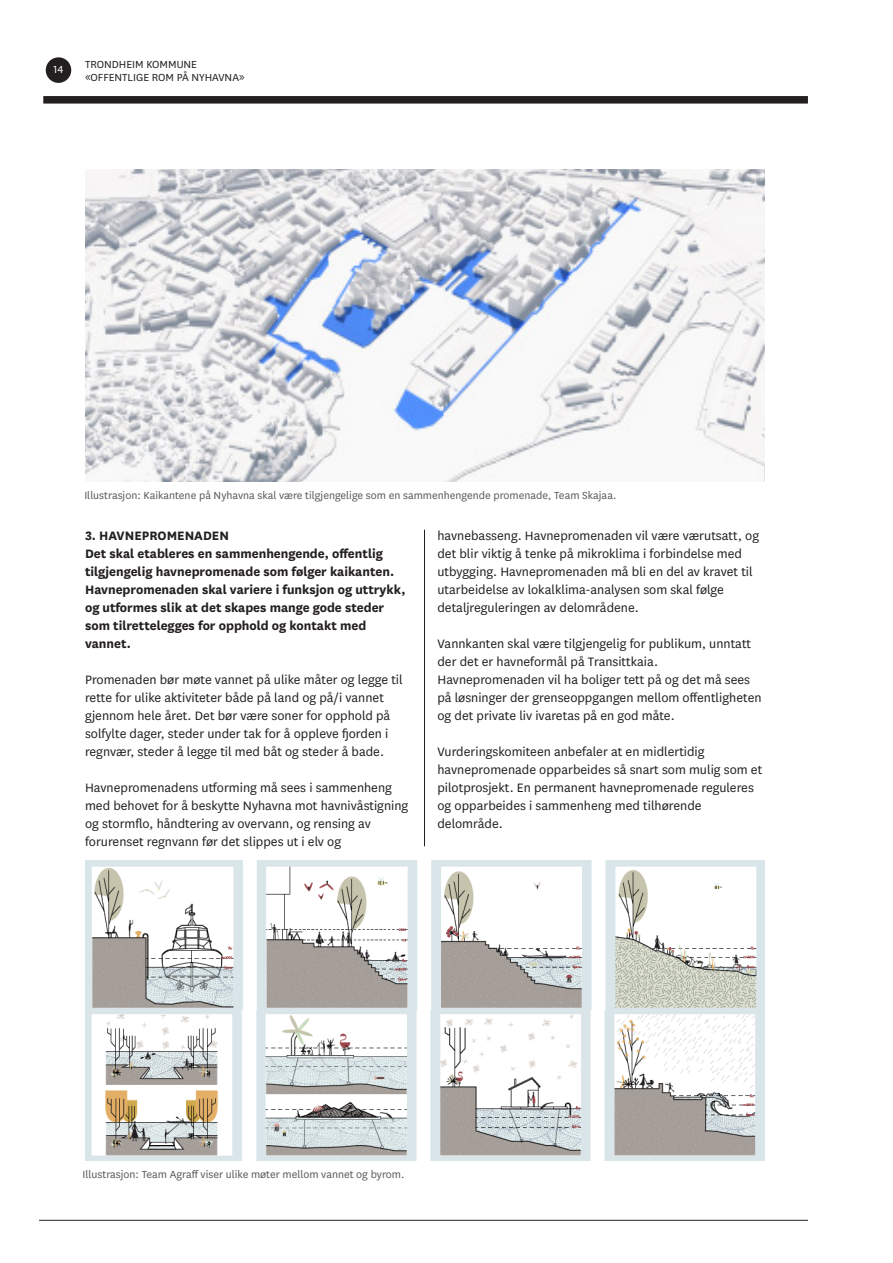
<style>
.page{position:relative;width:893px;height:1263px;background:#fff}
.page>*{position:absolute;margin:0;border:0;box-sizing:border-box;transform-origin:0 0}
.brød{font:14.25px/18px "National";color:#231f20}
.brød-2{font:700 14.25px/18px "National";color:#231f20}
.bildetekst{font:12px "National";color:#57585a}
.t1{font:12px/13.5px "National";color:#231f20}
.t2{font:12px "National";color:#fff}
</style>
<div class="page">
<div style="left:46px;top:57px;width:25px;height:26px;background:#231f20;border-radius:50%"></div>
<hr style="left:39px;top:1220px;width:769px;height:1px;background:#231f20">
<div style="left:43px;top:96px;width:765px;height:8px;background:#231f20"></div>
<hr style="left:424px;top:530px;width:1px;height:316px;background:#231f20">
<img style="left:85px;top:170px;width:679px;height:311px">
<img style="left:85px;top:860px;width:679px;height:150px">
<img style="left:87px;top:1010px;width:670px;height:151px">
<p class="t2" style="left:54px;top:62px;width:11px">14</p>
<p class="t1" style="left:85px;top:57px;width:161px">TRONDHEIM KOMMUNE «OFFENTLIGE ROM PÅ NYHAVNA»</p>
<p class="bildetekst" style="left:84px;top:487px;width:534px">Illustrasjon: Kaikantene på Nyhavna skal være tilgjengelige som en sammenhengende promenade, Team Skajaa.</p>
<p class="brød-2" style="left:85px;top:526px;width:145px">3. HAVNEPROMENADEN</p>
<p class="brød-2" style="left:85px;top:544px;width:322px">Det skal etableres en sammenhengende, offentlig tilgjengelig havnepromenade som følger kaikanten.<br>Havnepromenaden skal variere i funksjon og uttrykk, og utformes slik at det skapes mange gode steder som tilrettelegges for opphold og kontakt med vannet.</p>
<p class="brød" style="left:85px;top:670px;width:319px">Promenaden bør møte vannet på ulike måter og legge til rette for ulike aktiviteter både på land og på/i vannet gjennom hele året. Det bør være soner for opphold på solfylte dager, steder under tak for å oppleve fjorden i regnvær, steder å legge til med båt og steder å bade.</p>
<p class="brød" style="left:85px;top:778px;width:325px">Havnepromenadens utforming må sees i sammenheng med behovet for å beskytte Nyhavna mot havnivåstigning og stormflo, håndtering av overvann, og rensing av forurenset regnvann før det slippes ut i elv og</p>
<p class="brød" style="left:437px;top:526px;width:323px">havnebasseng. Havnepromenaden vil være værutsatt, og det blir viktig å tenke på mikroklima i forbindelse med utbygging. Havnepromenaden må bli en del av kravet til utarbeidelse av lokalklima-analysen som skal følge detaljreguleringen av delområdene.</p>
<p class="brød" style="left:437px;top:634px;width:326px">Vannkanten skal være tilgjengelig for publikum, unntatt der det er havneformål på Transittkaia.<br>Havnepromenaden vil ha boliger tett på og det må sees på løsninger der grenseoppgangen mellom offentligheten og det private liv ivaretas på en god måte.</p>
<p class="brød" style="left:437px;top:742px;width:326px">Vurderingskomiteen anbefaler at en midlertidig havnepromenade opparbeides så snart som mulig som et pilotprosjekt. En permanent havnepromenade reguleres og opparbeides i sammenheng med tilhørende delområde.</p>
<p class="bildetekst" style="left:83px;top:1167px;width:323px">Illustrasjon: Team Agraff viser ulike møter mellom vannet og byrom.</p>
</div>
